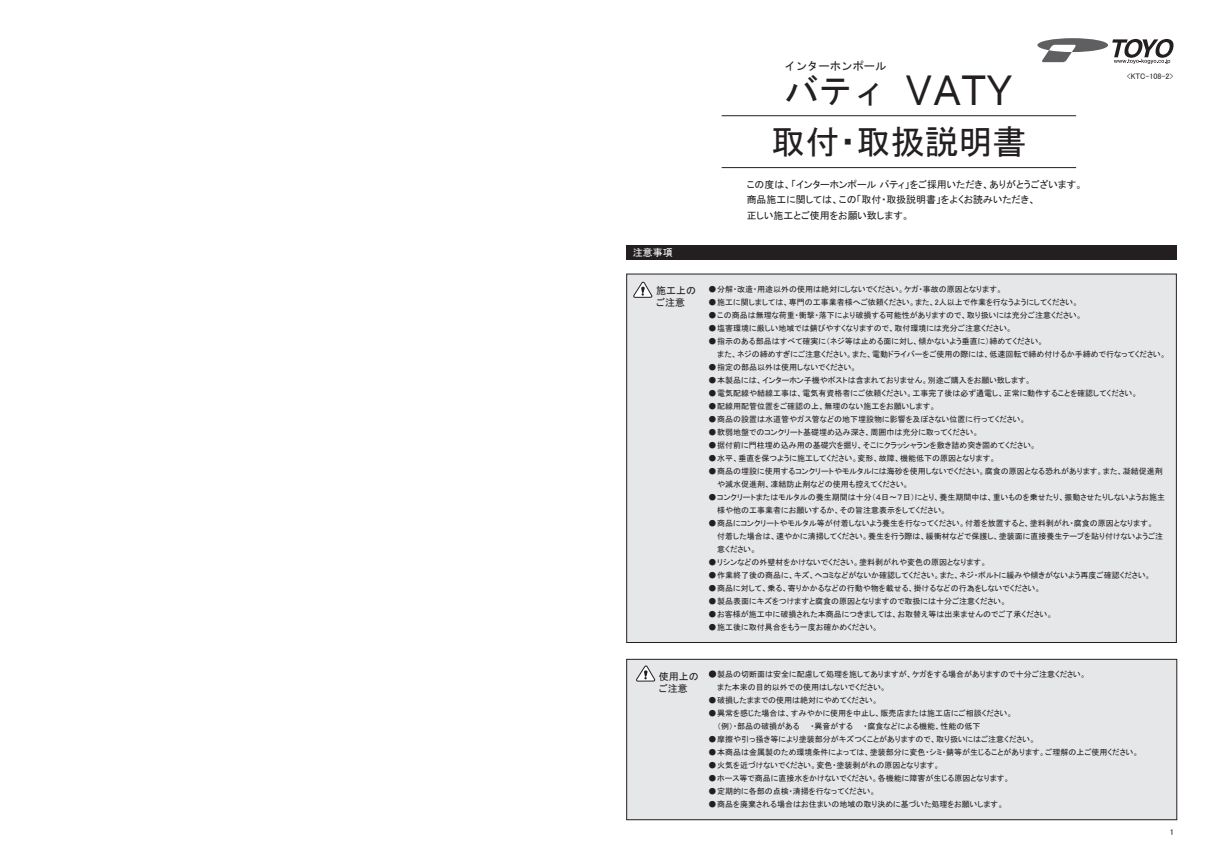
<style>
.page{position:relative;width:1208px;height:859px;background:#fff}
.page>*{position:absolute;margin:0;border:0;box-sizing:border-box;transform-origin:0 0}
.t1{font:45px "Corbel";color:#231f20}
.t2{font:34px "MS P Gothic";color:#231f20}
.t3{font:11.3px "MS Gothic";color:#231f20}
.t4{font:10px/12px "MS P Gothic";color:#231f20}
.t5{font:10px "MS P Gothic";color:#fff}
.t6{font:9.9px/15.6px "MS P Gothic";color:#231f20}
.t7{font:8.5px "MS P Gothic";color:#231f20}
.t8{font:8px/13px "MS P Gothic";color:#231f20}
.s1{font-family:"MS Gothic";font-size:34px}
.s2{font-size:8.5px}
</style>
<div class="page">
<svg style="left:1037px;top:38px;width:137px;height:26px"></svg>
<hr style="left:721px;top:115px;width:355px;height:1px;background:#231f20">
<hr style="left:721px;top:167px;width:355px;height:1px;background:#231f20">
<div style="left:626px;top:659px;width:551px;height:161px;background:#e6e7e9;border:1px solid #231f20"></div>
<svg style="left:636px;top:665px;width:19px;height:17px"></svg>
<div style="left:626px;top:246px;width:550px;height:14px;background:#231f20"></div>
<div style="left:626px;top:274px;width:550px;height:369px;background:#e6e7e9;border:1px solid #231f20"></div>
<svg style="left:633px;top:282px;width:19px;height:16px"></svg>
<h3 class="t3" style="left:784px;top:60px;width:104px">インターホンポール</h3>
<h1 class="t1" style="left:784px;top:62px;width:230px"><span class="s1">バティ</span> VATY</h1>
<h2 class="t2" style="left:771px;top:125px;width:257px">取付・取扱説明書</h2>
<p class="t6" style="left:746px;top:176px;width:337px">この度は、「インターホンポール バティ」をご採用いただき、ありがとうございます。商品施工に関しては、この「取付・取扱説明書」をよくお読みいただき、<br>正しい施工とご使用をお願い致します。</p>
<p class="t8" style="left:1126px;top:69px;width:48px">&lt;KTC-108-2&gt;</p>
<p class="t5" style="left:632px;top:248px;width:41px">注意事項</p>
<p class="t4" style="left:656px;top:284px;width:41px">施工上のご注意</p>
<p class="t8" style="left:708px;top:282px;width:295px">●分解・改造・用途以外の使用は絶対にしないでください。ケガ・事故の原因となります。</p>
<p class="t8" style="left:708px;top:295px;width:371px">●施工に関しましては、専門の工事業者様へご依頼ください。また、2人以上で作業を行なうようにしてください。</p>
<p class="t8" style="left:708px;top:308px;width:375px">●この商品は無理な荷重・衝撃・落下により破損する可能性がありますので、取り扱いには充分ご注意ください。</p>
<p class="t8" style="left:708px;top:321px;width:305px">●塩害環境に厳しい地域では錆びやすくなりますので、取付環境には充分ご注意ください。</p>
<p class="t8" style="left:717px;top:334px;width:450px;text-indent:-9px">●指示のある部品はすべて確実に（ネジ等は止める面に対し、傾かないよう垂直に）締めてください。<br>また、ネジの締めすぎにご注意ください。また、電動ドライバーをご使用の際には、低速回転で締め付けるか手締めで行なってください。</p>
<p class="t8" style="left:708px;top:360px;width:150px">●指定の部品以外は使用しないでください。</p>
<p class="t8" style="left:708px;top:373px;width:324px">●本製品には、インターホン子機やポストは含まれておりません。別途ご購入をお願い致します。</p>
<p class="t8" style="left:708px;top:386px;width:431px">●電気配線や結線工事は、電気有資格者にご依頼ください。工事完了後は必ず通電し、正常に動作することを確認してください。</p>
<p class="t8" style="left:708px;top:399px;width:229px">●配線用配管位置をご確認の上、無理のない施工をお願いします。</p>
<p class="t8" style="left:708px;top:412px;width:319px">●商品の設置は水道管やガス管などの地下埋設物に影響を及ぼさない位置に行ってください。</p>
<p class="t8" style="left:708px;top:425px;width:272px">●軟弱地盤でのコンクリート基礎埋め込み深さ、周囲巾は充分に取ってください。</p>
<p class="t8" style="left:708px;top:438px;width:329px">●据付前に門柱埋め込み用の基礎穴を掘り、そこにクラッシャランを敷き詰め突き固めてください。</p>
<p class="t8" style="left:708px;top:451px;width:289px">●水平、垂直を保つように施工してください。変形、故障、機能低下の原因となります。</p>
<p class="t8" style="left:717px;top:464px;width:447px;text-indent:-9px">●商品の埋設に使用するコンクリートやモルタルには海砂を使用しないでください。腐食の原因となる恐れがあります。また、凝結促進剤や減水促進剤、凍結防止剤などの使用も控えてください。</p>
<p class="t8" style="left:717px;top:490px;width:449px;text-indent:-9px">●コンクリートまたはモルタルの養生期間は十分（４日～７日）にとり、養生期間中は、重いものを乗せたり、振動させたりしないようお施主様や他の工事業者にお願いするか、その旨注意表示をしてください。</p>
<p class="t8" style="left:717px;top:516px;width:447px;text-indent:-9px">●商品にコンクリートやモルタル等が付着しないよう養生を行なってください。付着を放置すると、塗料剥がれ・腐食の原因となります。付着した場合は、速やかに清掃してください。養生を行う際は、緩衝材などで保護し、塗装面に直接養生テープを貼り付けないようご注意ください。</p>
<p class="t8" style="left:708px;top:555px;width:280px">●リシンなどの外壁材をかけないでください。塗料剥がれや変色の原因となります。</p>
<p class="t8" style="left:708px;top:568px;width:444px">●作業終了後の商品に、キズ、ヘコミなどがないか確認してください。また、ネジ・ボルトに緩みや傾きがないよう再度ご確認ください。</p>
<p class="t8" style="left:708px;top:581px;width:334px">●商品に対して、乗る、寄りかかるなどの行動や物を載せる、掛けるなどの行為をしないでください。</p>
<p class="t8" style="left:708px;top:594px;width:299px">●製品表面にキズをつけますと腐食の原因となりますので取扱には十分ご注意ください。</p>
<p class="t8" style="left:708px;top:607px;width:346px">●お客様が施工中に破損された本商品につきましては、お取替え等は出来ませんのでご了承ください。</p>
<p class="t8" style="left:708px;top:620px;width:171px">●施工後に取付具合をもう一度お確かめください。</p>
<p class="t4" style="left:659px;top:670px;width:41px">使用上のご注意</p>
<p class="t8" style="left:717px;top:668px;width:370px;text-indent:-9px"><span class="s2">●</span>製品の切断面は安全に配慮して処理を施してありますが、ケガをする場合がありますので十分ご注意ください。また本来の目的以外での使用はしないでください。</p>
<p class="t8" style="left:708px;top:694px;width:171px">●破損したままでの使用は絶対にやめてください。</p>
<p class="t8" style="left:717px;top:707px;width:297px;text-indent:-9px">●異常を感じた場合は、すみやかに使用を中止し、販売店または施工店にご相談ください。（例）・部品の破損がある　　・異音がする　　・腐食などによる機能、性能の低下</p>
<p class="t8" style="left:708px;top:733px;width:328px">●摩擦や引っ掻き等により塗装部分がキズつくことがありますので、取り扱いにはご注意ください。</p>
<p class="t8" style="left:708px;top:746px;width:432px">●本商品は金属製のため環境条件によっては、塗装部分に変色・シミ・錆等が生じることがあります。ご理解の上ご使用ください。</p>
<p class="t8" style="left:708px;top:759px;width:233px">●火気を近づけないでください。変色・塗装剥がれの原因となります。</p>
<p class="t8" style="left:708px;top:772px;width:303px">●ホース等で商品に直接水をかけないでください。各機能に障害が生じる原因となります。</p>
<p class="t8" style="left:708px;top:785px;width:169px">●定期的に各部の点検・清掃を行なってください。</p>
<p class="t8" style="left:708px;top:798px;width:297px">●商品を廃棄される場合はお住まいの地域の取り決めに基づいた処理をお願いします。</p>
<p class="t8" style="left:708px;top:668px;width:9px">●</p>
<p class="t7" style="left:1169px;top:828px;width:6px">1</p>
</div>
